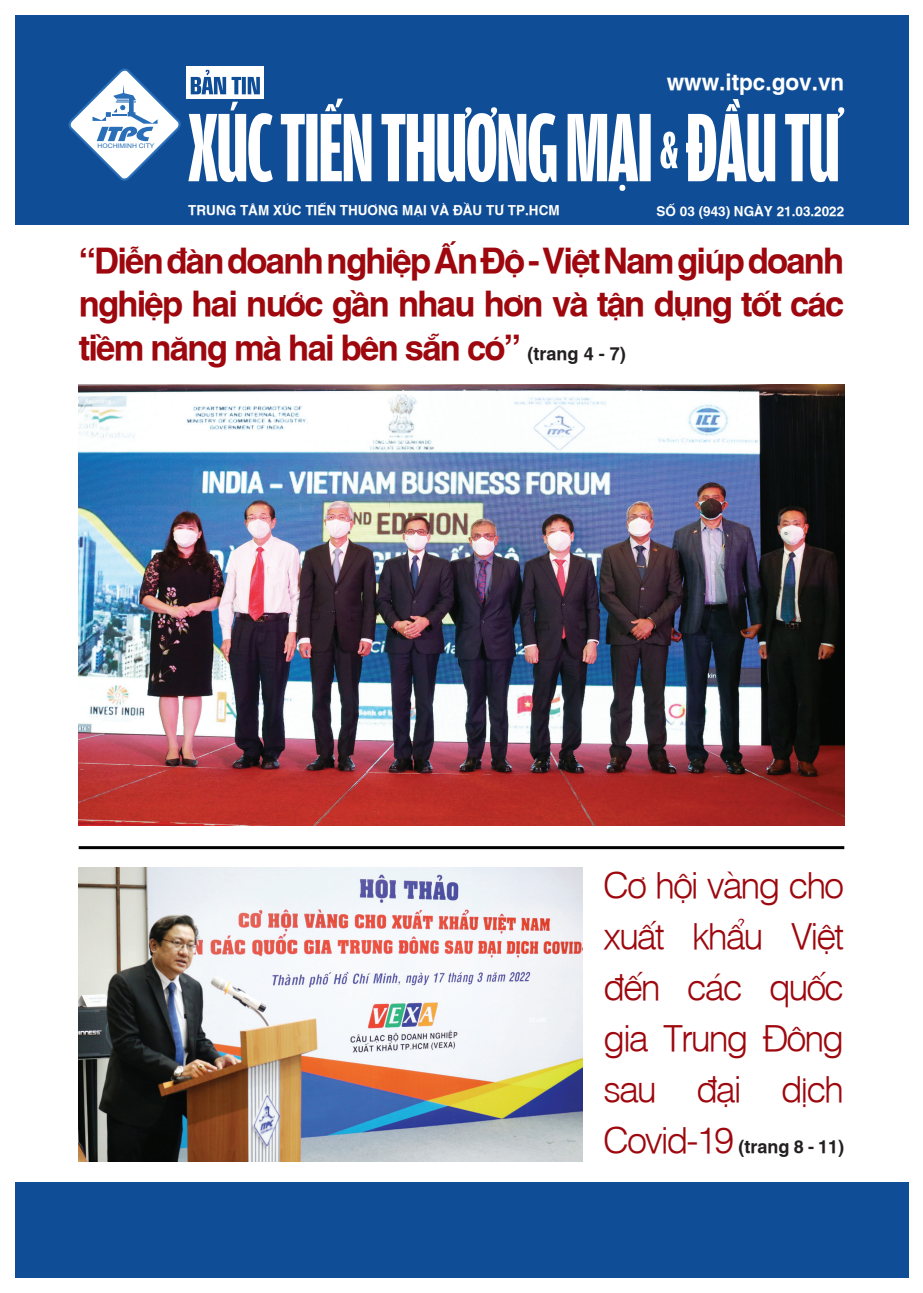
<style>
.page{position:relative;width:923px;height:1293px;background:#fff}
.page>*{position:absolute;margin:0;border:0;box-sizing:border-box;transform-origin:0 0}
.t1{font:300 36px/51px "SFU Helvetica";letter-spacing:-.06em;color:#9d070d;text-align:justify}
.t2{font:700 34.5px/43.5px "SFU Helvetica";letter-spacing:-.05em;color:#9d070d;text-align:justify}
.t3{font:700 22.5px "SFU Helvetica";color:#fff}
.t4{font:700 18px "SFU Helvetica";color:#231f20}
.t5{font:700 13.5px "SFU Helvetica";color:#fff}
.t6{font:6.3px "Arial";color:#296eb7;scale:1.08 1}
.s1{font-size:18px;color:#231f20}
.s2{font-weight:300;font-size:36px;color:#9d070d}
</style>
<div class="page">
<div style="left:15px;top:15px;width:893px;height:210px;background:#0f4d96"></div>
<svg style="left:188px;top:99px;width:656px;height:92px"></svg>
<div style="left:186px;top:67px;width:78px;height:32px;background:#fff"></div>
<svg style="left:191px;top:70px;width:69px;height:24px"></svg>
<svg style="left:68px;top:68px;width:113px;height:113px"></svg>
<div style="left:15px;top:1182px;width:893px;height:96px;background:#0f4d96"></div>
<hr style="left:79px;top:846px;width:765px;height:3px;background:#000">
<img style="left:79px;top:384px;width:765px;height:441px">
<img style="left:79px;top:867px;width:503px;height:294px">
<p class="t6" style="left:97px;top:142px;width:54px">HOCHIMINH CITY</p>
<p class="t3" style="left:666px;top:64px;width:179px">www.itpc.gov.vn</p>
<p class="t5" style="left:188px;top:199px;width:373px">TRUNG TÂM XÚC TIẾN THƯƠNG MẠI VÀ ĐẦU TƯ TP.HCM</p>
<p class="t5" style="left:656px;top:200px;width:189px">SỐ 03 (943) NGÀY 21.03.2022</p>
<p class="t2" style="left:79px;top:235px;width:767px">“Diễn đàn doanh nghiệp Ấn Độ - Việt Nam giúp doanh nghiệp hai nước gần nhau hơn và tận dụng tốt các tiềm năng mà hai bên sẵn có” <span class="s1">(trang 4 - 7)</span></p>
<p class="t1" style="left:603px;top:856px;width:242px">Cơ hội vàng cho xuất khẩu Việt đến các quốc gia Trung Đông sau đại dịch</p>
<p class="t4" style="left:603px;top:1132px;width:242px"><span class="s2">Covid-19</span> (trang 8 - 11)</p>
</div>
